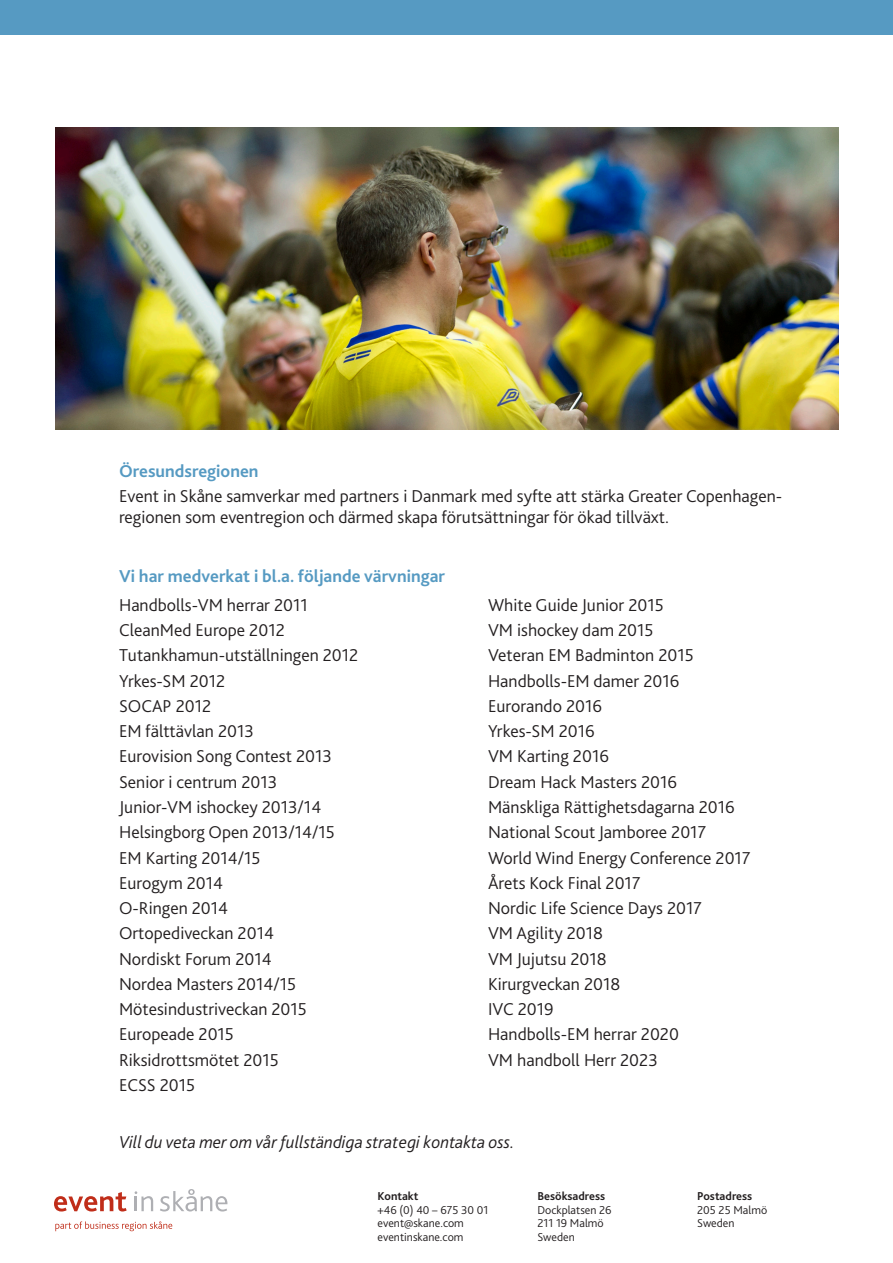
<style>
.page{position:relative;width:893px;height:1263px;background:#fff}
.page>*{position:absolute;margin:0;border:0;box-sizing:border-box;transform-origin:0 0}
.List_Paragraph{font:300 18px "Bliss 2";color:#231f20}
.t1{font:700 18px "Bliss 2";color:#569ac2}
.t2{font:italic 300 18px "Bliss 2";color:#231f20}
.t3{font:300 12px "Bliss 2";color:#231f20}
.t4{font:700 12px "Bliss 2";color:#231f20}
</style>
<div class="page">
<img style="left:56px;top:128px;width:783px;height:301px">
<svg style="left:54px;top:1192px;width:73px;height:19px"></svg>
<svg style="left:160px;top:1189px;width:67px;height:22px"></svg>
<svg style="left:55px;top:1221px;width:117px;height:10px"></svg>
<svg style="left:135px;top:1191px;width:18px;height:20px"></svg>
<div style="left:0;top:0;width:893px;height:34px;background:#569ac2"></div>
<p class="t1" style="left:119px;top:459px;width:141px">Öresundsregionen</p>
<p class="List_Paragraph" style="left:119px;top:485px;width:665px">Event in Skåne samverkar med partners i Danmark med syfte att stärka Greater Copenhagen-</p>
<p class="List_Paragraph" style="left:119px;top:506px;width:552px">regionen som eventregion och därmed skapa förutsättningar för ökad tillväxt.</p>
<p class="t1" style="left:119px;top:564px;width:328px">Vi har medverkat i bl.a. följande värvningar</p>
<p class="List_Paragraph" style="left:119px;top:594px;width:190px">Handbolls-VM herrar 2011</p>
<p class="List_Paragraph" style="left:119px;top:619px;width:167px">CleanMed Europe 2012</p>
<p class="List_Paragraph" style="left:119px;top:644px;width:241px">Tutankhamun-utställningen 2012</p>
<p class="List_Paragraph" style="left:119px;top:669px;width:108px">Yrkes-SM 2012</p>
<p class="List_Paragraph" style="left:119px;top:695px;width:94px">SOCAP 2012</p>
<p class="List_Paragraph" style="left:119px;top:720px;width:136px">EM fälttävlan 2013</p>
<p class="List_Paragraph" style="left:119px;top:745px;width:214px">Eurovision Song Contest 2013</p>
<p class="List_Paragraph" style="left:119px;top:770px;width:160px">Senior i centrum 2013</p>
<p class="List_Paragraph" style="left:119px;top:796px;width:204px">Junior-VM ishockey 2013/14</p>
<p class="List_Paragraph" style="left:119px;top:821px;width:217px">Helsingborg Open 2013/14/15</p>
<p class="List_Paragraph" style="left:119px;top:846px;width:143px">EM Karting 2014/15</p>
<p class="List_Paragraph" style="left:119px;top:871px;width:106px">Eurogym 2014</p>
<p class="List_Paragraph" style="left:119px;top:897px;width:111px">O-Ringen 2014</p>
<p class="List_Paragraph" style="left:119px;top:922px;width:156px">Ortopediveckan 2014</p>
<p class="List_Paragraph" style="left:119px;top:947px;width:154px">Nordiskt Forum 2014</p>
<p class="List_Paragraph" style="left:119px;top:973px;width:179px">Nordea Masters 2014/15</p>
<p class="List_Paragraph" style="left:119px;top:998px;width:189px">Mötesindustriveckan 2015</p>
<p class="List_Paragraph" style="left:119px;top:1023px;width:117px">Europeade 2015</p>
<p class="List_Paragraph" style="left:119px;top:1048px;width:161px">Riksidrottsmötet 2015</p>
<p class="List_Paragraph" style="left:119px;top:1074px;width:78px">ECSS 2015</p>
<p class="List_Paragraph" style="left:488px;top:594px;width:177px">White Guide Junior 2015</p>
<p class="List_Paragraph" style="left:488px;top:619px;width:167px">VM ishockey dam 2015</p>
<p class="List_Paragraph" style="left:488px;top:644px;width:207px">Veteran EM Badminton 2015</p>
<p class="List_Paragraph" style="left:488px;top:669px;width:193px">Handbolls-EM damer 2016</p>
<p class="List_Paragraph" style="left:488px;top:695px;width:115px">Eurorando 2016</p>
<p class="List_Paragraph" style="left:488px;top:720px;width:108px">Yrkes-SM 2016</p>
<p class="List_Paragraph" style="left:488px;top:745px;width:122px">VM Karting 2016</p>
<p class="List_Paragraph" style="left:488px;top:770px;width:191px">Dream Hack Masters 2016</p>
<p class="List_Paragraph" style="left:488px;top:796px;width:248px">Mänskliga Rättighetsdagarna 2016</p>
<p class="List_Paragraph" style="left:488px;top:821px;width:220px">National Scout Jamboree 2017</p>
<p class="List_Paragraph" style="left:488px;top:846px;width:264px">World Wind Energy Conference 2017</p>
<p class="List_Paragraph" style="left:488px;top:871px;width:154px">Årets Kock Final 2017</p>
<p class="List_Paragraph" style="left:488px;top:897px;width:215px">Nordic Life Science Days 2017</p>
<p class="List_Paragraph" style="left:488px;top:922px;width:117px">VM Agility 2018</p>
<p class="List_Paragraph" style="left:488px;top:947px;width:120px">VM Jujutsu 2018</p>
<p class="List_Paragraph" style="left:488px;top:973px;width:134px">Kirurgveckan 2018</p>
<p class="List_Paragraph" style="left:488px;top:998px;width:67px">IVC 2019</p>
<p class="List_Paragraph" style="left:488px;top:1023px;width:192px">Handbolls-EM herrar 2020</p>
<p class="List_Paragraph" style="left:488px;top:1048px;width:171px">VM handboll Herr 2023</p>
<p class="t2" style="left:119px;top:1131px;width:397px">Vill du veta mer om vår fullständiga strategi kontakta oss.</p>
<p class="t4" style="left:378px;top:1188px;width:42px">Kontakt</p>
<p class="t3" style="left:378px;top:1202px;width:112px">+46 (0) 40 – 675 30 01</p>
<p class="t3" style="left:378px;top:1216px;width:88px">event@skane.com</p>
<p class="t3" style="left:378px;top:1230px;width:87px">eventinskane.com</p>
<p class="t4" style="left:537px;top:1188px;width:69px">Besöksadress</p>
<p class="t3" style="left:537px;top:1202px;width:76px">Dockplatsen 26</p>
<p class="t3" style="left:537px;top:1216px;width:68px">211 19 Malmö</p>
<p class="t3" style="left:537px;top:1230px;width:39px">Sweden</p>
<p class="t4" style="left:697px;top:1188px;width:56px">Postadress</p>
<p class="t3" style="left:697px;top:1202px;width:72px">205 25 Malmö</p>
<p class="t3" style="left:697px;top:1216px;width:39px">Sweden</p>
</div>
